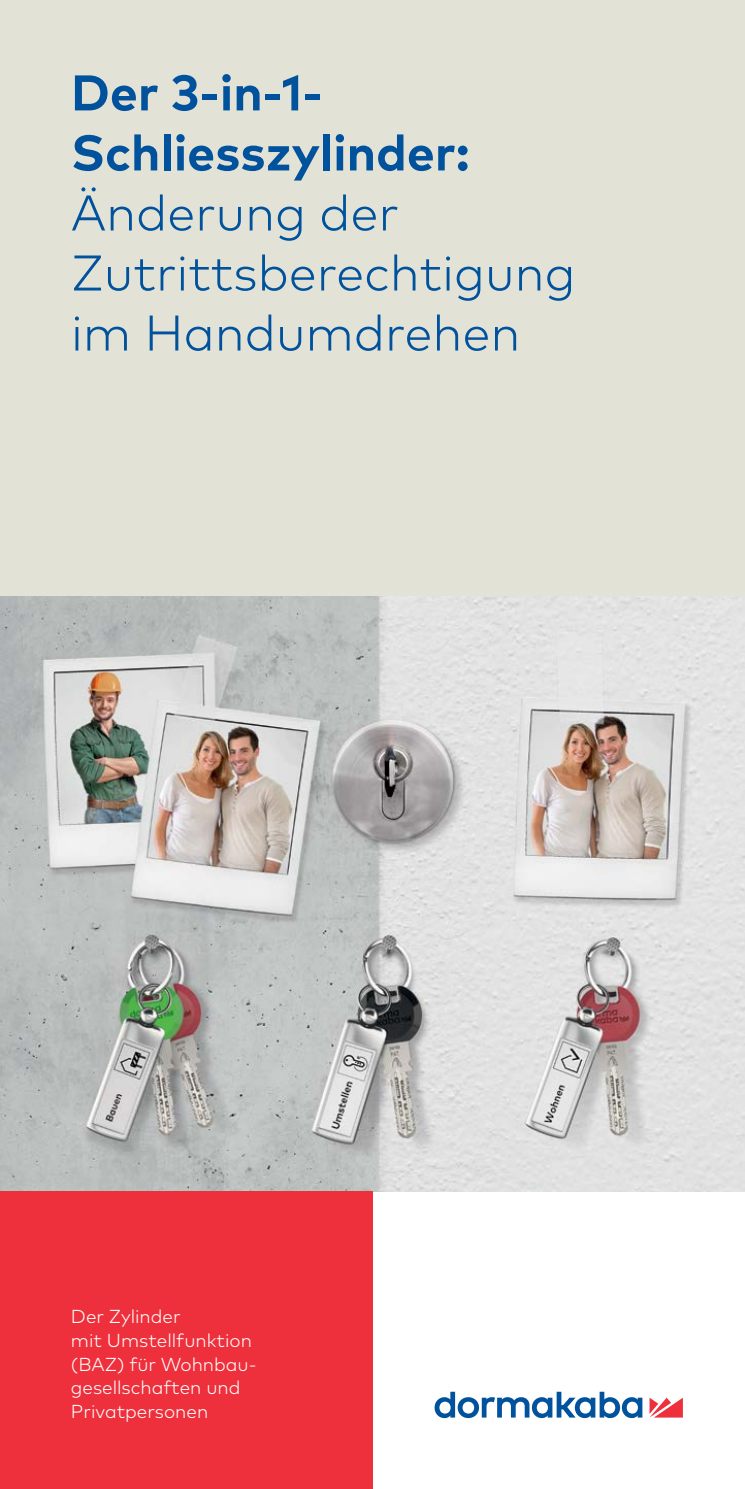
<style>
.page{position:relative;width:745px;height:1489px;background:#fff}
.page>*{position:absolute;margin:0;border:0;box-sizing:border-box;transform-origin:0 0}
.Title_20pt_24pt{font:300 50px/60px "Mark Pro";color:#00529c}
.Title_20pt_24pt-2{font:700 50px/60px "Mark Pro";color:#00529c}
.Descriptor_7_5pt_9_5{font:300 18.75px/23.8px "Mark Pro";color:#fff}
</style>
<div class="page">
<svg style="left:649px;top:1397px;width:33px;height:20px"></svg>
<svg style="left:434px;top:1391px;width:208px;height:26px"></svg>
<img style="left:0;top:595px;width:744px;height:596px">
<div style="left:0;top:1191px;width:372px;height:297px;background:#ee303c"></div>
<div style="left:0;top:0;width:744px;height:595px;background:#e3e2d7"></div>
<p class="Title_20pt_24pt-2" style="left:71px;top:58px;width:400px">Der 3-in-1-<br>Schliesszylinder:</p>
<p class="Title_20pt_24pt" style="left:71px;top:179px;width:505px">Änderung der<br>Zutrittsberechtigung im Handumdrehen</p>
<p class="Descriptor_7_5pt_9_5" style="left:71px;top:1302px;width:187px">Der Zylinder<br>mit Umstellfunktion (BAZ) für Wohnbau&shy;gesellschaften und<br>Privatpersonen</p>
</div>
